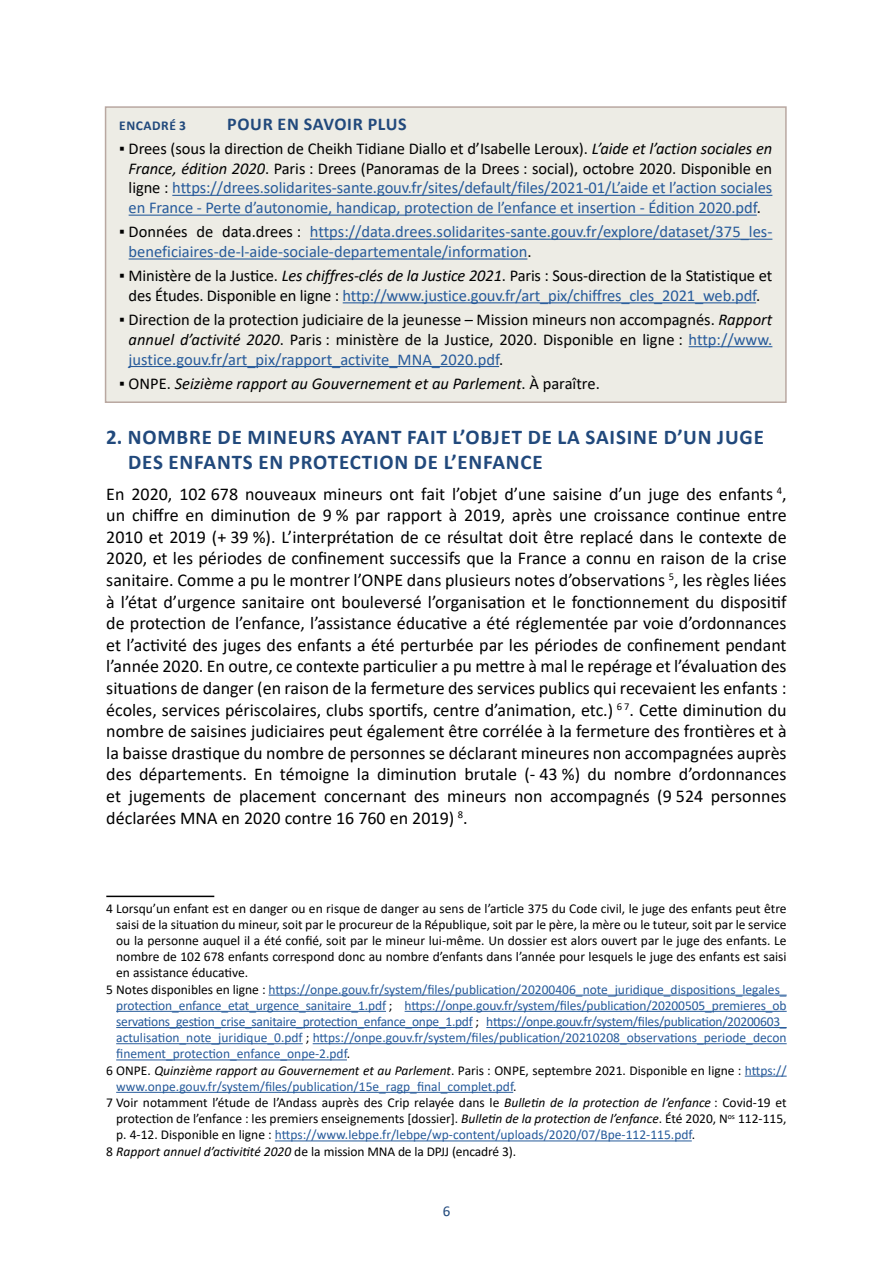
<style>
.page{position:relative;width:893px;height:1263px;background:#fff}
.page>*{position:absolute;margin:0;border:0;box-sizing:border-box;transform-origin:0 0}
.t1{font:700 21px/25.2px "Calibri";letter-spacing:.04em;color:#21497c}
.t2{font:18px/21.6px "Calibri";color:#000;text-align:justify}
.t3{font:700 18px "Calibri";letter-spacing:.04em;color:#21497c}
.t4{font:16.5px/19.8px "Calibri";letter-spacing:-.005em;color:#275b9b;text-align:center}
.t5{font:16.5px/19.8px "Calibri";letter-spacing:-.01em;color:#000;text-align:center}
.t6{font:italic 16.5px "Calibri";color:#000}
.t7{font:15px "Calibri";color:#21497c}
.t8{font:13.5px "Calibri";color:#000}
.t9{font:13.5px "Calibri";color:#275b9b}
.t10{font:13.5px "Calibri";letter-spacing:-.02em;color:#275b9b}
.t11{font:700 13.5px "Calibri";letter-spacing:.04em;color:#21497c}
.s1{color:#000}
.s2{font-style:italic;color:#000}
.s3{font-style:italic}
.s4{color:#275b9b}
.s5{font-style:normal}
</style>
<div class="page">
<hr style="left:106px;top:896px;width:108px;height:1px;background:#000">
<hr style="left:269px;top:995px;width:518px;height:1px;background:#275b9b">
<hr style="left:116px;top:1011px;width:270px;height:1px;background:#275b9b">
<hr style="left:405px;top:1011px;width:382px;height:1px;background:#275b9b">
<hr style="left:116px;top:1027px;width:357px;height:1px;background:#275b9b">
<hr style="left:486px;top:1027px;width:301px;height:1px;background:#275b9b">
<hr style="left:116px;top:1043px;width:187px;height:1px;background:#275b9b">
<hr style="left:313px;top:1043px;width:474px;height:1px;background:#275b9b">
<hr style="left:116px;top:1059px;width:231px;height:1px;background:#275b9b">
<hr style="left:745px;top:1076px;width:42px;height:1px;background:#275b9b">
<hr style="left:116px;top:1092px;width:397px;height:1px;background:#275b9b">
<hr style="left:275px;top:1140px;width:417px;height:1px;background:#275b9b">
<div style="left:106px;top:107px;width:680px;height:295px;background:#edece5"></div>
<hr style="left:172px;top:195px;width:600px;height:1px;background:#275b9b">
<hr style="left:129px;top:215px;width:628px;height:1px;background:#275b9b">
<hr style="left:310px;top:239px;width:462px;height:1px;background:#275b9b">
<hr style="left:129px;top:258px;width:398px;height:2px;background:#275b9b">
<hr style="left:343px;top:302px;width:413px;height:1px;background:#275b9b">
<hr style="left:689px;top:346px;width:83px;height:1px;background:#275b9b">
<hr style="left:129px;top:366px;width:370px;height:1px;background:#275b9b">
<div style="left:105px;top:106px;width:682px;height:297px;border:2px solid #b9a8a1"></div>
<p class="t11" style="left:119px;top:116px;width:68px">ENCADRÉ 3</p>
<p class="t3" style="left:227px;top:111px;width:181px">POUR EN SAVOIR PLUS</p>
<p class="t4" style="left:119px;top:138px;width:655px"><span class="s1">▪ Drees (sous la direction de Cheikh Tidiane Diallo et d’Isabelle Leroux).</span> <span class="s2">L’aide et l’action sociales en France, édition 2020</span><span class="s1">. Paris : Drees (Panoramas de la Drees : social), octobre 2020. Disponible en ligne :</span> https://drees.solidarites-sante.gouv.fr/sites/default/files/2021-01/L’aide et l’action sociales en France - Perte d’autonomie, handicap, protection de l’enfance et insertion - Édition 2020.pdf<span class="s1">.</span></p>
<p class="t4" style="left:129px;top:222px;width:645px;text-align:left;text-indent:-10px"><span class="s1">▪ Données de data.drees :</span> https://data.drees.solidarites-sante.gouv.fr/explore/dataset/375_les&shy;beneficiaires-de-l-aide-sociale-departementale/information<span class="s1">.</span></p>
<p class="t5" style="left:119px;top:265px;width:655px">▪ Ministère de la Justice. <span class="s3">Les chiffres-clés de la Justice 2021</span>. Paris : Sous-direction de la Statistique et des Études. Disponible en ligne : <span class="s4">http://www.justice.gouv.fr/art_pix/chiffres_cles_2021_web.pdf</span>.</p>
<p class="t5" style="left:129px;top:309px;width:645px;text-align:justify;text-indent:-10px">▪ Direction de la protection judiciaire de la jeunesse – Mission mineurs non accompagnés. <span class="s3">Rapport annuel d’activité 2020</span>. Paris : ministère de la Justice, 2020. Disponible en ligne : <span class="s4">http://www. justice.gouv.fr/art_pix/rapport_activite_MNA_2020.pdf</span>.</p>
<p class="t6" style="left:119px;top:372px;width:482px"><span class="s5">▪ ONPE.</span> Seizième rapport au Gouvernement et au Parlement<span class="s5">. À paraître.</span></p>
<p class="t1" style="left:128px;top:424px;width:637px;text-indent:-22px">2. NOMBRE DE MINEURS AYANT FAIT L’OBJET DE LA SAISINE D’UN JUGE<br>DES ENFANTS EN PROTECTION DE L’ENFANCE</p>
<p class="t2" style="left:106px;top:482px;width:682px">En 2020, 102 678 nouveaux mineurs ont fait l’objet d’une saisine d’un juge des enfants <sup>4</sup>, un chiffre en diminution de 9 % par rapport à 2019, après une croissance continue entre 2010 et 2019 (+ 39 %). L’interprétation de ce résultat doit être replacé dans le contexte de 2020, et les périodes de confinement successifs que la France a connu en raison de la crise sanitaire. Comme a pu le montrer l’ONPE dans plusieurs notes d’observations <sup>5</sup>, les règles liées à l’état d’urgence sanitaire ont bouleversé l’organisation et le fonctionnement du dispositif de protection de l’enfance, l’assistance éducative a été réglementée par voie d’ordonnances et l’activité des juges des enfants a été perturbée par les périodes de confinement pendant l’année 2020. En outre, ce contexte particulier a pu mettre à mal le repérage et l’évaluation des situations de danger (en raison de la fermeture des services publics qui recevaient les enfants : écoles, services périscolaires, clubs sportifs, centre d’animation, etc.) <sup>6</sup> <sup>7</sup>. Cette diminution du nombre de saisines judiciaires peut également être corrélée à la fermeture des frontières et à la baisse drastique du nombre de personnes se déclarant mineures non accompagnées auprès des départements. En témoigne la diminution brutale (- 43 %) du nombre d’ordonnances et jugements de placement concernant des mineurs non accompagnés (9 524 personnes déclarées MNA en 2020 contre 16 760 en 2019) <sup>8</sup>.</p>
<p class="t8" style="left:106px;top:899px;width:682px">4 Lorsqu’un enfant est en danger ou en risque de danger au sens de l’article 375 du Code civil, le juge des enfants peut être</p>
<p class="t8" style="left:116px;top:915px;width:672px">saisi de la situation du mineur, soit par le procureur de la République, soit par le père, la mère ou le tuteur, soit par le service</p>
<p class="t8" style="left:116px;top:931px;width:672px">ou la personne auquel il a été confié, soit par le mineur lui-même. Un dossier est alors ouvert par le juge des enfants. Le</p>
<p class="t8" style="left:116px;top:947px;width:672px">nombre de 102 678 enfants correspond donc au nombre d’enfants dans l’année pour lesquels le juge des enfants est saisi</p>
<p class="t8" style="left:116px;top:963px;width:133px">en assistance éducative.</p>
<p class="t9" style="left:106px;top:980px;width:682px"><span class="s1">5 Notes disponibles en ligne :</span> https://onpe.gouv.fr/system/files/publication/20200406_note_juridique_dispositions_legales_</p>
<p class="t9" style="left:116px;top:996px;width:672px">protection_enfance_etat_urgence_sanitaire_1.pdf <span class="s1">;</span> https://onpe.gouv.fr/system/files/publication/20200505_premieres_ob</p>
<p class="t10" style="left:116px;top:1012px;width:672px">servations_gestion_crise_sanitaire_protection_enfance_onpe_1.pdf <span class="s1">;</span> https://onpe.gouv.fr/system/files/publication/20200603_</p>
<p class="t9" style="left:116px;top:1028px;width:672px">actulisation_note_juridique_0.pdf <span class="s1">;</span> https://onpe.gouv.fr/system/files/publication/20210208_observations_periode_decon</p>
<p class="t9" style="left:116px;top:1044px;width:236px">finement_protection_enfance_onpe-2.pdf<span class="s1">.</span></p>
<p class="t8" style="left:106px;top:1061px;width:682px">6 ONPE. <span class="s3">Quinzième rapport au Gouvernement et au Parlement</span>. Paris : ONPE, septembre 2021. Disponible en ligne : <span class="s4">https://</span></p>
<p class="t9" style="left:116px;top:1077px;width:402px">www.onpe.gouv.fr/system/files/publication/15e_ragp_final_complet.pdf<span class="s1">.</span></p>
<p class="t8" style="left:106px;top:1093px;width:682px">7 Voir notamment l’étude de l’Andass auprès des Crip relayée dans le <span class="s3">Bulletin de la protection de l’enfance</span> : Covid-19 et</p>
<p class="t8" style="left:116px;top:1109px;width:672px">protection de l’enfance : les premiers enseignements [dossier]. <span class="s3">Bulletin de la protection de l’enfance</span>. Été 2020, N<sup>os</sup> 112-115,</p>
<p class="t9" style="left:116px;top:1125px;width:580px"><span class="s1">p. 4-12. Disponible en ligne :</span> https://www.lebpe.fr/lebpe/wp-content/uploads/2020/07/Bpe-112-115.pdf<span class="s1">.</span></p>
<p class="t8" style="left:106px;top:1142px;width:411px">8 <span class="s3">Rapport annuel d’activitité 2020</span> de la mission MNA de la DPJJ (encadré 3).</p>
<p class="t7" style="left:443px;top:1201px;width:9px">6</p>
</div>
